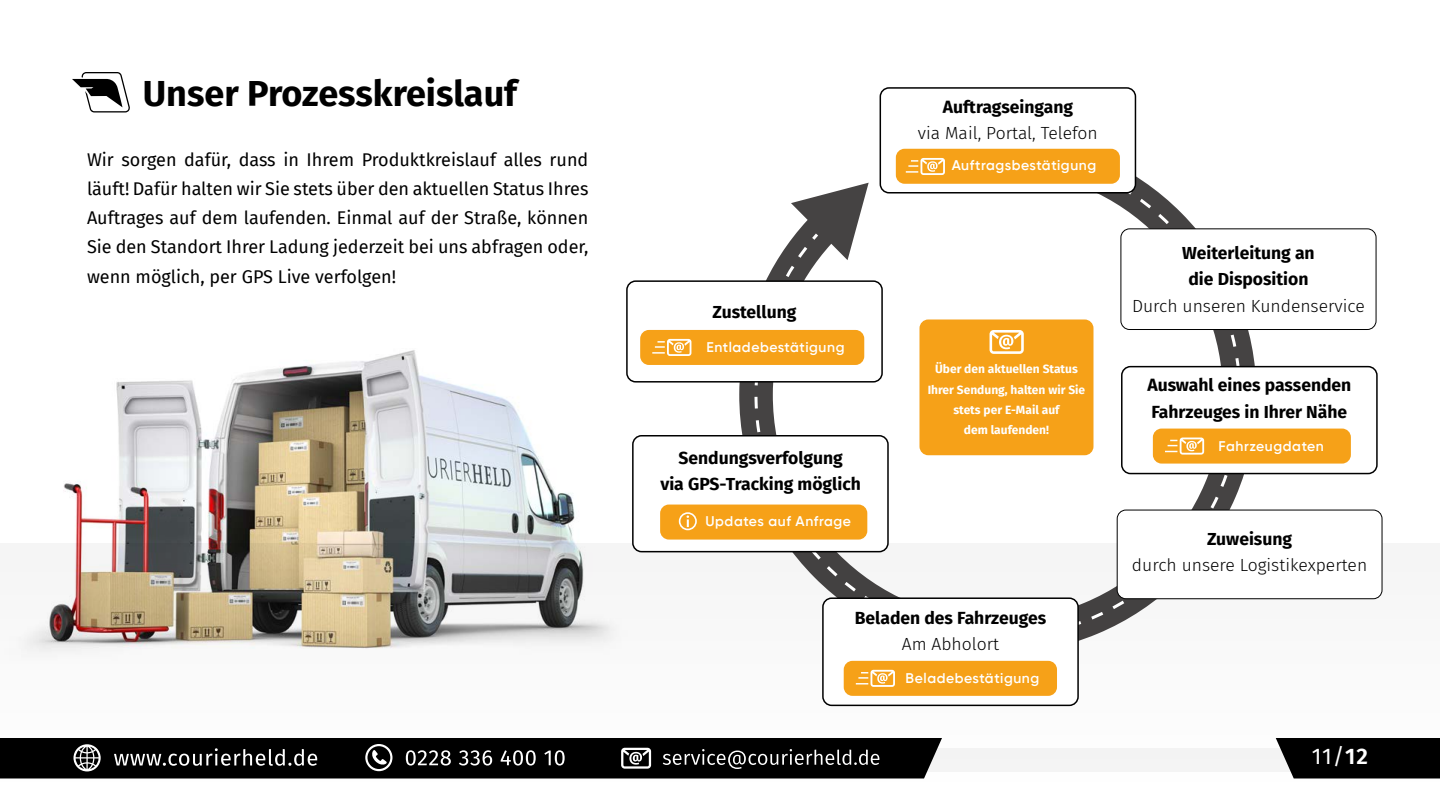
<style>
.page{position:relative;width:1440px;height:810px;background:#fff}
.page>*{position:absolute;margin:0;border:0;box-sizing:border-box;transform-origin:0 0}
.t1{font:700 36px "Fira Sans";color:#000}
.t2{font:22.5px "Fira Sans";color:#fff}
.t3{font:18px/29.1px "Fira Sans";color:#000;text-align:justify}
.t4{font:700 17.48px/26.2px "Fira Sans";color:#000;text-align:center}
.t5{font:300 17.48px "Fira Sans";color:#000}
.t6{font:600 14.02px "Gilroy";letter-spacing:.04em;color:#fff}
.t7{font:700 12px/20.2px "Fira Sans";color:#fff;text-align:center}
.s1{font-weight:600}
</style>
<div class="page">
<svg style="left:739px;top:137px;width:518px;height:504px"></svg>
<svg style="left:753px;top:150px;width:490px;height:490px"></svg>
<div style="left:627px;top:281px;width:255px;height:101px;background:#fff;border-radius:9px"></div>
<div style="left:626px;top:280px;width:257px;height:103px;border:2px solid #000;border-radius:9px"></div>
<div style="left:640px;top:330px;width:224px;height:35px;background:#f6a118;border-radius:9px"></div>
<svg style="left:662px;top:339px;width:29px;height:17px"></svg>
<div style="left:633px;top:436px;width:255px;height:116px;background:#fff;border-radius:9px"></div>
<div style="left:632px;top:435px;width:257px;height:117px;border:2px solid #000;border-radius:9px"></div>
<div style="left:660px;top:505px;width:207px;height:35px;background:#f6a118;border-radius:9px"></div>
<div style="left:679px;top:512px;width:18px;height:18px;border:2px solid #fff;border-radius:50%"></div>
<svg style="left:687px;top:515px;width:2px;height:12px"></svg>
<div style="left:823px;top:598px;width:255px;height:107px;background:#fff;border-radius:9px"></div>
<div style="left:822px;top:597px;width:257px;height:109px;border:2px solid #000;border-radius:9px"></div>
<div style="left:844px;top:661px;width:213px;height:35px;background:#f6a118;border-radius:9px"></div>
<svg style="left:856px;top:670px;width:39px;height:17px"></svg>
<div style="left:1117px;top:510px;width:265px;height:89px;background:#fff;border-radius:9px"></div>
<div style="left:1117px;top:510px;width:265px;height:89px;border:1px solid #000;border-radius:9px"></div>
<div style="left:1122px;top:367px;width:255px;height:107px;background:#fff;border-radius:9px"></div>
<div style="left:1121px;top:366px;width:257px;height:108px;border:2px solid #000;border-radius:9px"></div>
<div style="left:1153px;top:429px;width:198px;height:35px;background:#f6a118;border-radius:9px"></div>
<svg style="left:1165px;top:438px;width:39px;height:17px"></svg>
<div style="left:1121px;top:229px;width:255px;height:101px;background:#fff;border-radius:9px"></div>
<div style="left:1120px;top:228px;width:256px;height:102px;border:1px solid #000;border-radius:9px"></div>
<div style="left:919px;top:320px;width:174px;height:135px;background:#f6a118;border-radius:9px"></div>
<img style="left:19px;top:325px;width:643px;height:329px">
<svg style="left:72px;top:72px;width:58px;height:40px"></svg>
<div style="left:880px;top:88px;width:255px;height:105px;background:#fff;border-radius:9px"></div>
<div style="left:880px;top:87px;width:256px;height:107px;border:2px solid #000;border-radius:9px"></div>
<div style="left:896px;top:149px;width:224px;height:35px;background:#f6a118;border-radius:9px"></div>
<svg style="left:906px;top:158px;width:39px;height:17px"></svg>
<svg style="left:990px;top:330px;width:34px;height:24px"></svg>
<div style="left:595px;top:748px;width:702px;height:24px;background:#f4f4f4"></div>
<div style="left:1276px;top:738px;width:164px;height:40px;background:#000"></div>
<svg style="left:0;top:738px;width:942px;height:40px;background:#181818"></svg>
<h1 class="t1" style="left:143px;top:63px;width:376px">Unser Prozesskreislauf</h1>
<p class="t3" style="left:87px;top:145px;width:503px">Wir sorgen dafür, dass in Ihrem Produktkreislauf alles rund läuft! Dafür halten wir Sie stets über den aktuellen Status Ihres Auftrages auf dem laufenden. Einmal auf der Straße, können Sie den Standort Ihrer Ladung jederzeit bei uns abfragen oder, wenn möglich, per GPS Live verfolgen!</p>
<p class="t4" style="left:713px;top:298px;width:85px">Zustellung</p>
<p class="t6" style="left:706px;top:338px;width:140px">Entladebestätigung</p>
<p class="t4" style="left:660px;top:443px;width:202px">Sendungsverfolgung<br>via GPS-Tracking möglich</p>
<p class="t6" style="left:706px;top:513px;width:147px">Updates auf Anfrage</p>
<p class="t4" style="left:943px;top:92px;width:132px">Auftragseingang</p>
<p class="t5" style="left:918px;top:121px;width:181px">via Mail, Portal, Telefon</p>
<p class="t6" style="left:952px;top:157px;width:146px">Auftragsbestätigung</p>
<p class="t7" style="left:928px;top:358px;width:159px">Über den aktuellen Status<br>Ihrer Sendung, halten wir Sie stets per E-Mail auf<br>dem laufenden!</p>
<p class="t4" style="left:855px;top:604px;width:193px">Beladen des Fahrzeuges</p>
<p class="t5" style="left:902px;top:632px;width:99px">Am Abholort</p>
<p class="t6" style="left:906px;top:669px;width:135px">Beladebestätigung</p>
<p class="t4" style="left:1182px;top:239px;width:134px">Weiterleitung an die Disposition</p>
<p class="t5" style="left:1132px;top:293px;width:234px">Durch unseren Kundenservice</p>
<p class="t4" style="left:1147px;top:371px;width:206px;text-align:left">Auswahl eines passenden<br>Fahrzeuges in Ihrer Nähe</p>
<p class="t6" style="left:1218px;top:437px;width:107px">Fahrzeugdaten</p>
<p class="t4" style="left:1207px;top:525px;width:87px">Zuweisung</p>
<p class="t5" style="left:1132px;top:553px;width:237px">durch unsere Logistikexperten</p>
<p class="t2" style="left:1312px;top:739px;width:58px">11/<span class="s1">12</span></p>
</div>
